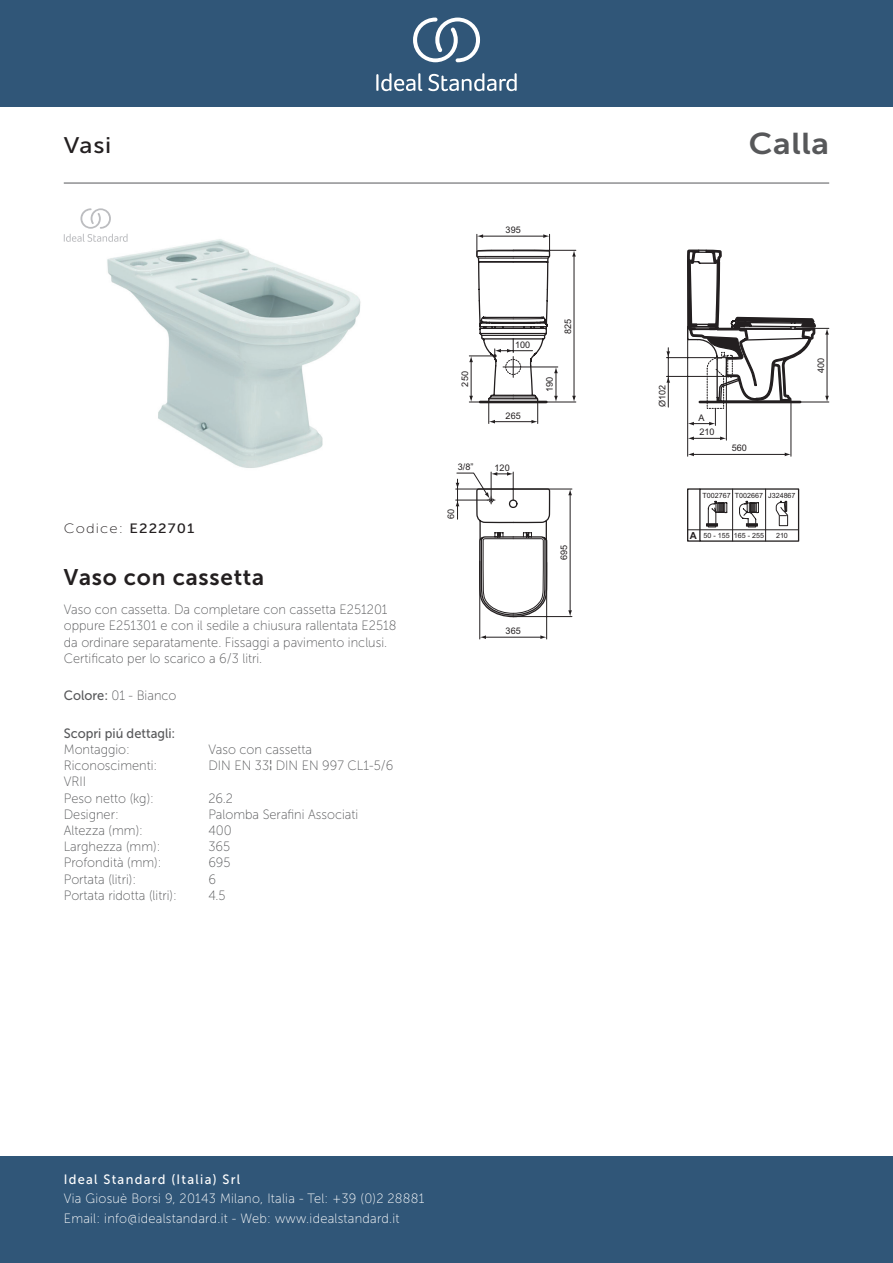
<style>
.page{position:relative;width:893px;height:1263px;background:#fff}
.page>*{position:absolute;margin:0;border:0;box-sizing:border-box;transform-origin:0 0}
._001_Produkttyp{font:30px "Museo Sans 700";letter-spacing:.02em;color:#57585a;scale:1.1 1}
.Article_Name{font:22.5px "Museo Sans 700";letter-spacing:.035em;color:#231f20}
.t1{font:22.5px "Museo Sans 500";color:#231f20;scale:1.1 1}
.Marketing_Descriptio{font:13.5px/16.2px "Museo Sans 100";color:#57585a;scale:.95 1}
.t2{font:13.5px/19.5px "Museo Sans 100";letter-spacing:.02em;color:#fff;scale:.95 1}
.Accreditations{font:13.5px "Museo Sans 100";color:#57585a;scale:.95 1}
.Designer{font:13.5px "Museo Sans 100";color:#57585a;scale:.95 1}
.Mounting{font:13.5px "Museo Sans 100";color:#57585a;scale:.95 1}
.Secondary_Capacity{font:13.5px "Museo Sans 100";color:#57585a;scale:.95 1}
.t3{font:13.5px "Museo Sans 500";letter-spacing:.1em;color:#fff;scale:.95 1}
.t4{font:13.5px "Museo Sans 500";color:#57585a;scale:.95 1}
.Net_Weight__kg{font:13.5px "Museo Sans 100";color:#57585a;scale:.95 1}
.Depth__mm{font:13.5px "Museo Sans 100";color:#57585a;scale:.95 1}
.Width__mm{font:13.5px "Museo Sans 100";color:#57585a;scale:.95 1}
.Colour{font:13.5px "Museo Sans 100";color:#57585a;scale:.95 1}
.Capacity{font:13.5px "Museo Sans 100";color:#57585a;scale:.95 1}
.Height__mm{font:13.5px "Museo Sans 100";color:#57585a;scale:.95 1}
.t5{font:13.5px "Museo Sans 100";letter-spacing:.075em;color:#231f20;scale:1.1 1}
.t6{font:700 9.75px "Arial";color:#231f20}
.t7{font:9.15px "Arial";color:#231f20}
.t8{font:7.2px "Arial";color:#231f20}
.s1{font-family:"Museo Sans 500"}
</style>
<div class="page">
<div style="left:0;top:1157px;width:893px;height:106px;background:#305678"></div>
<div style="left:0;top:0;width:893px;height:107px;background:#305678"></div>
<svg style="left:428px;top:73px;width:89px;height:18px"></svg>
<svg style="left:376px;top:73px;width:46px;height:18px"></svg>
<svg style="left:413px;top:18px;width:67px;height:44px"></svg>
<hr style="left:64px;top:183px;width:765px;height:1px;background:#57585a">
<img style="left:107px;top:239px;width:254px;height:229px">
<hr style="left:668px;top:348px;width:1px;height:59px;background:#231f20">
<hr style="left:666px;top:376px;width:61px;height:1px;background:#231f20">
<hr style="left:666px;top:357px;width:61px;height:1px;background:#231f20">
<hr style="left:485px;top:637px;width:57px;height:1px;background:#231f20">
<hr style="left:546px;top:562px;width:1px;height:77px;background:#231f20">
<hr style="left:479px;top:561px;width:1px;height:78px;background:#231f20">
<hr style="left:570px;top:493px;width:1px;height:119px;background:#231f20">
<hr style="left:513px;top:616px;width:59px;height:1px;background:#231f20">
<hr style="left:456px;top:489px;width:116px;height:1px;background:#231f20">
<svg style="left:568px;top:489px;width:4px;height:6px"></svg>
<svg style="left:568px;top:610px;width:4px;height:7px"></svg>
<svg style="left:540px;top:635px;width:7px;height:4px"></svg>
<svg style="left:666px;top:376px;width:4px;height:7px"></svg>
<svg style="left:666px;top:351px;width:4px;height:7px"></svg>
<svg style="left:480px;top:635px;width:6px;height:4px"></svg>
<hr style="left:574px;top:255px;width:1px;height:143px;background:#231f20">
<hr style="left:513px;top:250px;width:63px;height:1px;background:#231f20">
<svg style="left:572px;top:396px;width:4px;height:6px"></svg>
<hr style="left:469px;top:402px;width:107px;height:1px;background:#231f20">
<svg style="left:572px;top:250px;width:4px;height:7px"></svg>
<svg style="left:456px;top:233px;width:102px;height:385px"></svg>
<hr style="left:688px;top:529px;width:111px;height:1px;background:#231f20">
<div style="left:699px;top:488px;width:100px;height:54px;border:1px solid #231f20"></div>
<hr style="left:732px;top:489px;width:1px;height:52px;background:#231f20">
<hr style="left:765px;top:489px;width:1px;height:52px;background:#231f20">
<div style="left:687px;top:488px;width:14px;height:54px;border:1px solid #231f20"></div>
<svg style="left:686px;top:249px;width:143px;height:279px"></svg>
<svg style="left:64px;top:208px;width:64px;height:34px"></svg>
<p class="t1" style="left:64px;top:133px;width:45px">Vasi</p>
<p class="_001_Produkttyp" style="left:749px;top:127px;width:74px">Calla</p>
<p class="t5" style="left:64px;top:521px;width:120px">Codice: <span class="s1">E222701</span></p>
<p class="Article_Name" style="left:64px;top:565px;width:202px">Vaso con cassetta</p>
<p class="Marketing_Descriptio" style="left:64px;top:602px;width:352px">Vaso con cassetta. Da completare con cassetta E251201 oppure E251301 e con il sedile a chiusura rallentata E2518 da ordinare separatamente. Fissaggi a pavimento inclusi.<br>Certificato per lo scarico a 6/3 litri.</p>
<p class="Colour" style="left:64px;top:688px;width:120px"><span class="s1">Colore:</span> 01 - Bianco</p>
<p class="t4" style="left:64px;top:726px;width:119px">Scopri piú dettagli:</p>
<p class="Mounting" style="left:64px;top:742px;width:71px">Montaggio:</p>
<p class="Mounting" style="left:208px;top:742px;width:111px">Vaso con cassetta</p>
<p class="Accreditations" style="left:64px;top:758px;width:100px">Riconoscimenti:</p>
<p class="Accreditations" style="left:208px;top:758px;width:196px">DIN EN 33¦DIN EN 997 CL1-5/6</p>
<p class="Accreditations" style="left:64px;top:774px;width:25px">VRII</p>
<p class="Net_Weight__kg" style="left:64px;top:791px;width:96px">Peso netto (kg):</p>
<p class="Net_Weight__kg" style="left:208px;top:791px;width:28px">26.2</p>
<p class="Designer" style="left:64px;top:807px;width:59px">Designer:</p>
<p class="Designer" style="left:208px;top:807px;width:159px">Palomba Serafini Associati</p>
<p class="Height__mm" style="left:64px;top:823px;width:85px">Altezza (mm):</p>
<p class="Height__mm" style="left:208px;top:823px;width:26px">400</p>
<p class="Width__mm" style="left:64px;top:839px;width:103px">Larghezza (mm):</p>
<p class="Width__mm" style="left:208px;top:839px;width:24px">365</p>
<p class="Depth__mm" style="left:64px;top:855px;width:104px">Profondità (mm):</p>
<p class="Depth__mm" style="left:208px;top:855px;width:25px">695</p>
<p class="Capacity" style="left:64px;top:872px;width:78px">Portata (litri):</p>
<p class="Capacity" style="left:208px;top:872px;width:9px">6</p>
<p class="Secondary_Capacity" style="left:64px;top:888px;width:120px">Portata ridotta (litri):</p>
<p class="Secondary_Capacity" style="left:208px;top:888px;width:20px">4.5</p>
<p class="t7" style="left:506px;top:224px;width:17px">395</p>
<p class="t7" style="left:459px;top:386px;width:17px;rotate:-90deg">250</p>
<p class="t7" style="left:515px;top:339px;width:17px">100</p>
<p class="t7" style="left:506px;top:409px;width:17px">265</p>
<p class="t7" style="left:562px;top:334px;width:17px;rotate:-90deg">825</p>
<p class="t7" style="left:544px;top:392px;width:17px;rotate:-90deg">190</p>
<p class="t7" style="left:458px;top:460px;width:17px">3/8”</p>
<p class="t7" style="left:495px;top:462px;width:17px">120</p>
<p class="t7" style="left:445px;top:519px;width:12px;rotate:-90deg">60</p>
<p class="t7" style="left:558px;top:560px;width:17px;rotate:-90deg">695</p>
<p class="t7" style="left:506px;top:625px;width:17px">365</p>
<p class="t7" style="left:656px;top:407px;width:24px;rotate:-90deg">Ø102</p>
<p class="t7" style="left:698px;top:411px;width:8px">A</p>
<p class="t7" style="left:699px;top:426px;width:17px">210</p>
<p class="t7" style="left:732px;top:442px;width:17px">560</p>
<p class="t8" style="left:768px;top:491px;width:29px">J324867</p>
<p class="t8" style="left:702px;top:491px;width:30px">T002767</p>
<p class="t8" style="left:735px;top:491px;width:30px">T002667</p>
<p class="t6" style="left:690px;top:529px;width:9px">A</p>
<p class="t8" style="left:703px;top:531px;width:28px">50 - 155</p>
<p class="t8" style="left:734px;top:531px;width:32px">165 - 255</p>
<p class="t8" style="left:776px;top:531px;width:13px">210</p>
<p class="t7" style="left:815px;top:373px;width:17px;rotate:-90deg">400</p>
<p class="t3" style="left:64px;top:1172px;width:187px">Ideal Standard (Italia) Srl</p>
<p class="t2" style="left:64px;top:1189px;width:381px">Via Giosuè Borsi 9, 20143 Milano, Italia - Tel: +39 (0)2 28881<br>Email: info@idealstandard.it - Web: www.idealstandard.it</p>
</div>
